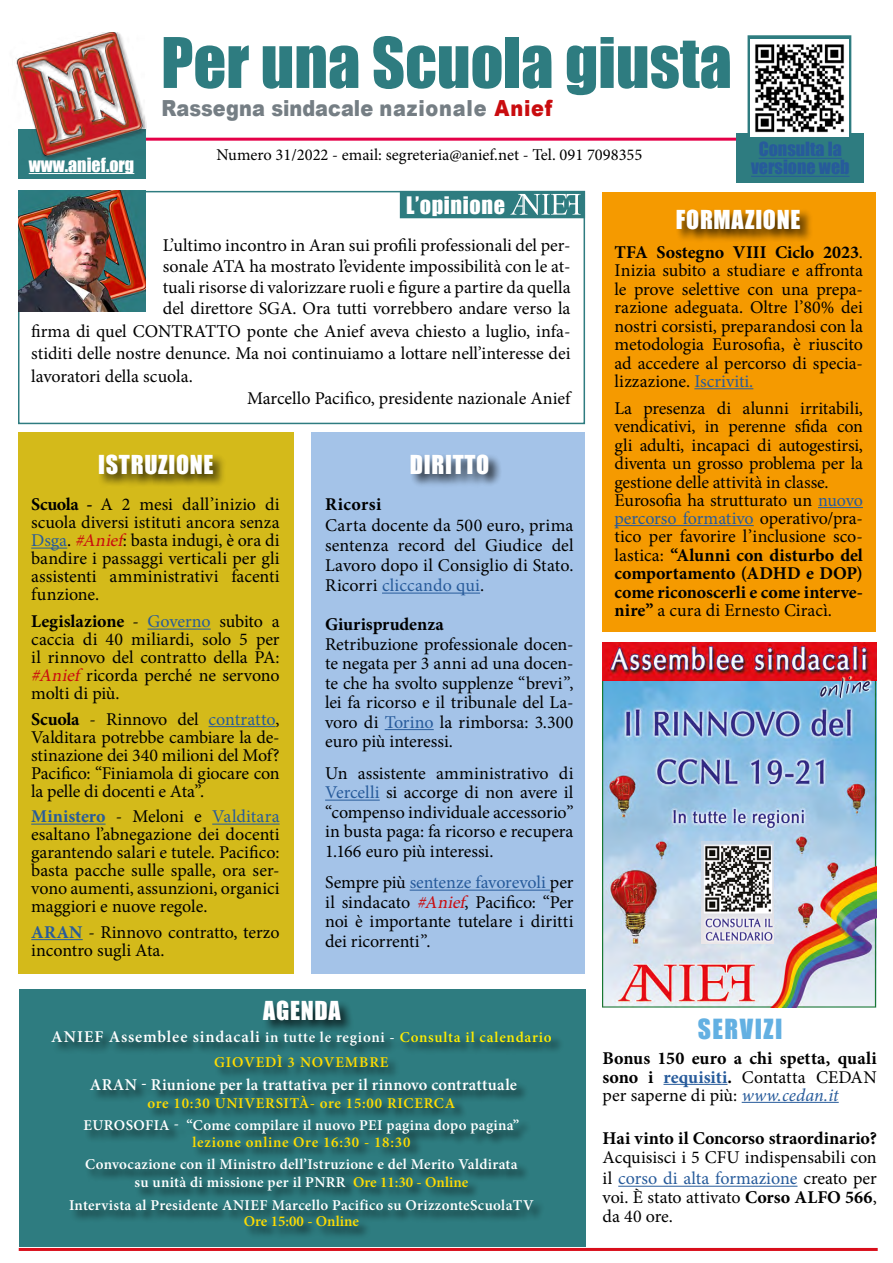
<style>
.page{position:relative;width:893px;height:1263px;background:#fff}
.page>*{position:absolute;margin:0;border:0;box-sizing:border-box;transform-origin:0 0}
.t1{font:64.35px "Impact";color:#2e7c80}
.t2{font:25.5px "Impact";letter-spacing:.06em;color:#63b0e2}
.t3{font:24px "Impact";letter-spacing:.03em;color:#fff}
.t4{font:900 22.2px "Arial";color:#757e84;scale:.87 1}
.t5{font:22.2px "Impact";letter-spacing:.03em;color:#fff}
.t6{font:18px/18px "Minion Pro";color:#000;text-align:justify}
.t7{font:700 18px/18.3px "Minion Pro";letter-spacing:.005em;color:#000;text-align:justify}
.t8{font:18px "Impact";color:#275b9b}
.t9{font:18px "Impact";color:#fff}
.t10{font:600 16.5px "Minion Pro";letter-spacing:.05em;color:#fff}
.t11{font:16.5px "Minion Pro";color:#000}
.t12{font:600 16.5px "Minion Pro";letter-spacing:.025em;color:#fff}
.t13{font:600 15px "Minion Pro";letter-spacing:.02em;color:#fff}
.t14{font:600 15px "Minion Pro";letter-spacing:.05em;color:#ffdb00}
.t15{font:600 15px "Minion Pro";color:#ffdb00}
.s1{color:#c90c0f}
.s2{font-weight:700}
.s3{color:#275b9b}
.s4{font-style:italic;color:#c90c0f}
.s5{font-weight:700;color:#275b9b}
.s6{font-size:15px}
.s7{font-size:15px;color:#ffed00}
.s8{color:#ffdb00}
.s9{font-weight:400}
.s10{font-weight:400;font-style:italic;color:#275b9b}
</style>
<div class="page">
<div style="left:602px;top:192px;width:273px;height:439px;background:#f59a00"></div>
<div style="left:675px;top:208px;width:139px;height:35px;background:#000;opacity:.75"></div>
<div style="left:18px;top:433px;width:275px;height:541px;background:#d4ba1a"></div>
<div style="left:97px;top:453px;width:130px;height:35px;background:#000;opacity:.75"></div>
<hr style="left:19px;top:1248px;width:859px;height:3px;background:#d90e1b">
<div style="left:19px;top:989px;width:566px;height:257px;background:#2e7c80"></div>
<div style="left:262px;top:999px;width:92px;height:35px;background:#000;opacity:.75"></div>
<div style="left:311px;top:433px;width:274px;height:541px;background:#a4c3e8"></div>
<div style="left:18px;top:191px;width:567px;height:233px;border:2px solid #2e7c80"></div>
<div style="left:400px;top:191px;width:185px;height:27px;background:#2e7c80"></div>
<svg style="left:510px;top:194px;width:71px;height:21px"></svg>
<div style="left:51px;top:1029px;width:513px;height:210px;background:#000;opacity:.75"></div>
<hr style="left:31px;top:548px;width:36px;height:1px;background:#275b9b">
<hr style="left:148px;top:629px;width:63px;height:1px;background:#275b9b">
<hr style="left:209px;top:726px;width:67px;height:1px;background:#275b9b">
<hr style="left:31px;top:824px;width:75px;height:1px;background:#275b9b">
<hr style="left:212px;top:824px;width:68px;height:1px;background:#275b9b">
<hr style="left:31px;top:939px;width:52px;height:1px;background:#275b9b">
<hr style="left:382px;top:593px;width:98px;height:1px;background:#275b9b">
<hr style="left:385px;top:729px;width:49px;height:1px;background:#275b9b">
<hr style="left:325px;top:800px;width:55px;height:1px;background:#275b9b">
<hr style="left:410px;top:890px;width:140px;height:1px;background:#275b9b">
<hr style="left:694px;top:388px;width:59px;height:1px;background:#275b9b">
<hr style="left:818px;top:507px;width:45px;height:1px;background:#275b9b">
<hr style="left:614px;top:525px;width:140px;height:1px;background:#275b9b">
<hr style="left:663px;top:1084px;width:64px;height:1px;background:#275b9b">
<hr style="left:742px;top:1102px;width:97px;height:1px;background:#275b9b">
<hr style="left:618px;top:1186px;width:179px;height:1px;background:#275b9b">
<div style="left:409px;top:453px;width:93px;height:35px;background:#000;opacity:.75"></div>
<hr style="left:140px;top:138px;width:648px;height:3px;background:#e50048">
<div style="left:18px;top:129px;width:127px;height:50px;background:#2e7c80"></div>
<hr style="left:29px;top:173px;width:105px;height:1px;background:#fff">
<div style="left:737px;top:133px;width:127px;height:50px;background:#2e7c80"></div>
<hr style="left:759px;top:158px;width:83px;height:1px;background:#275b9b">
<hr style="left:751px;top:176px;width:98px;height:1px;background:#275b9b">
<img style="left:16px;top:32px;width:130px;height:133px">
<svg style="left:747px;top:35px;width:104px;height:102px"></svg>
<img style="left:19px;top:190px;width:127px;height:122px">
<img style="left:751px;top:39px;width:97px;height:97px">
<img style="left:602px;top:680px;width:274px;height:327px">
<img style="left:702px;top:841px;width:72px;height:102px">
<img style="left:602px;top:642px;width:274px;height:38px">
<p class="t9" style="left:29px;top:151px;width:107px">www.anief.org</p>
<p class="t1" style="left:161px;top:13px;width:572px">Per una Scuola giusta</p>
<p class="t4" style="left:161px;top:96px;width:451px">Rassegna sindacale nazionale <span class="s1">Anief</span></p>
<p class="t11" style="left:217px;top:143px;width:427px">Numero 31/2022 - email: segreteria@anief.net - Tel. 091 7098355</p>
<p class="t8" style="left:759px;top:135px;width:85px">Consulta la</p>
<p class="t8" style="left:751px;top:153px;width:100px">versione web</p>
<p class="t5" style="left:406px;top:188px;width:100px">L’opinione</p>
<p class="t3" style="left:676px;top:201px;width:126px">FORMAZIONE</p>
<p class="t6" style="left:163px;top:237px;width:409px">L’ultimo incontro in Aran sui profili professionali del per-</p>
<p class="t6" style="left:163px;top:258px;width:409px">sonale ATA ha mostrato l’evidente impossibilità con le at-</p>
<p class="t6" style="left:163px;top:279px;width:409px">tuali risorse di valorizzare ruoli e figure a partire da quella</p>
<p class="t6" style="left:163px;top:300px;width:409px">del direttore SGA. Ora tutti vorrebbero andare verso la</p>
<p class="t6" style="left:31px;top:322px;width:541px">firma di quel CONTRATTO ponte che Anief aveva chiesto a luglio, infa-</p>
<p class="t6" style="left:31px;top:345px;width:541px">stiditi delle nostre denunce. Ma noi continuiamo a lottare nell’interesse dei</p>
<p class="t6" style="left:31px;top:367px;width:163px">lavoratori della scuola.</p>
<p class="t6" style="left:247px;top:390px;width:325px">Marcello Pacifico, presidente nazionale Anief</p>
<p class="t3" style="left:98px;top:446px;width:117px">ISTRUZIONE</p>
<p class="t6" style="left:31px;top:496px;width:250px"><span class="s2">Scuola -</span> A 2 mesi dall’inizio di scuola diversi istituti ancora senza <span class="s3">Dsga</span>. <span class="s4">#Anief</span>: basta indugi, è ora di bandire i passaggi verticali per gli assistenti amministrativi facenti funzione.</p>
<p class="t6" style="left:31px;top:613px;width:250px"><span class="s2">Legislazione</span> - <span class="s3">Governo</span> subito a caccia di 40 miliardi, solo 5 per il rinnovo del contratto della PA: <span class="s4">#Anief</span> ricorda perché ne servono molti di più.</p>
<p class="t6" style="left:31px;top:710px;width:250px"><span class="s2">Scuola</span> - Rinnovo del <span class="s3">contratto</span>, Valditara potrebbe cambiare la de&shy;stinazione dei 340 milioni del Mof?<br>Pacifico: “Finiamola di giocare con la pelle di docenti e Ata”.</p>
<p class="t6" style="left:31px;top:808px;width:250px"><span class="s5">Ministero</span> - Meloni e <span class="s3">Valditara </span>esaltano l’abnegazione dei docenti garantendo salari e tutele. Pacifico: basta pacche sulle spalle, ora ser&shy;vono aumenti, assunzioni, organici maggiori e nuove regole.</p>
<p class="t6" style="left:31px;top:923px;width:250px"><span class="s5">ARAN</span> - Rinnovo contratto, terzo incontro sugli Ata.</p>
<p class="t3" style="left:410px;top:446px;width:81px">DIRITTO</p>
<p class="t7" style="left:325px;top:495px;width:58px">Ricorsi</p>
<p class="t6" style="left:325px;top:515px;width:250px;line-height:20.2px">Carta docente da 500 euro, prima sentenza record del Giudice del Lavoro dopo il Consiglio di Stato.<br>Ricorri <span class="s3">cliccando qui</span>.</p>
<p class="t7" style="left:325px;top:615px;width:120px">Giurisprudenza</p>
<p class="t6" style="left:325px;top:634px;width:250px;line-height:19.5px">Retribuzione professionale docen&shy;te negata per 3 anni ad una docen&shy;te che ha svolto supplenze “brevi”, lei fa ricorso e il tribunale del La&shy;voro di <span class="s3">Torino</span> la rimborsa: 3.300 euro più interessi.</p>
<p class="t6" style="left:325px;top:763px;width:250px;line-height:19.5px">Un assistente amministrativo di <span class="s3">Vercelli</span> si accorge di non avere il “compenso individuale accessorio” in busta paga: fa ricorso e recupera 1.166 euro più interessi.</p>
<p class="t6" style="left:325px;top:873px;width:250px;line-height:19.5px">Sempre più <span class="s3">sentenze favorevoli</span> per il sindacato <span class="s4">#Anief</span>, Pacifico: “Per noi è importante tutelare i diritti dei ricorrenti”.</p>
<p class="t3" style="left:263px;top:992px;width:79px">AGENDA</p>
<p class="t10" style="left:51px;top:1025px;width:502px">ANIEF Assemblee sindacali <span class="s6">in tutte le regioni -</span> <span class="s7">Consulta il calendario</span></p>
<p class="t14" style="left:214px;top:1052px;width:176px">GIOVEDÌ 3 NOVEMBRE</p>
<p class="t12" style="left:90px;top:1073px;width:429px">ARAN - Riunione per la trattativa per il rinnovo contrattuale</p>
<p class="t14" style="left:147px;top:1093px;width:309px">ore 10:30 UNIVERSITÀ- ore 15:00 RICERCA</p>
<p class="t13" style="left:83px;top:1115px;width:437px">EUROSOFIA - “Come compilare il nuovo PEI pagina dopo pagina”</p>
<p class="t14" style="left:192px;top:1132px;width:220px">lezione online Ore 16:30 - 18:30</p>
<p class="t13" style="left:85px;top:1154px;width:434px">Convocazione con il Ministro dell’Istruzione e del Merito Valdirata</p>
<p class="t13" style="left:135px;top:1172px;width:335px">su unità di missione per il PNRR <span class="s8">Ore 11:30 - Online</span></p>
<p class="t13" style="left:69px;top:1195px;width:466px">Intervista al Presidente ANIEF Marcello Pacifico su OrizzonteScuolaTV</p>
<p class="t15" style="left:244px;top:1211px;width:117px">Ore 15:00 - Online</p>
<p class="t6" style="left:614px;top:243px;width:250px;line-height:18.5px"><span class="s2">TFA Sostegno VIII Ciclo 2023</span>.<br>Inizia subito a studiare e affronta le prove selettive con una prepa&shy;razione adeguata. Oltre l’80% dei nostri corsisti, preparandosi con la metodologia Eurosofia, è riuscito ad accedere al percorso di specia&shy;lizzazione. <span class="s3">Iscriviti.</span></p>
<p class="t6" style="left:614px;top:399px;width:250px;line-height:18.5px">La presenza di alunni irritabili, vendicativi, in perenne sfida con gli adulti, incapaci di autogestirsi, diventa un grosso problema per la gestione delle attività in classe.</p>
<p class="t6" style="left:614px;top:491px;width:250px">Eurosofia ha strutturato un <span class="s3">nuovo percorso formativo</span> operativo/pra&shy;tico per favorire l’inclusione sco&shy;lastica: <span class="s2">“Alunni con disturbo del comportamento (ADHD e DOP) come riconoscerli e come interve&shy;nire”</span> a cura di Ernesto Ciracì.</p>
<p class="t2" style="left:698px;top:1009px;width:86px">SERVIZI</p>
<p class="t7" style="left:603px;top:1049px;width:276px">Bonus 150 euro a chi spetta, quali sono i <span class="s3">requisiti</span>. <span class="s9">Contatta CEDAN per saperne di più:</span> <span class="s10">www.cedan.it</span></p>
<p class="t7" style="left:603px;top:1129px;width:276px;line-height:18.8px">Hai vinto il Concorso straordinario?<br><span class="s9">Acquisisci i 5 CFU indispensabili con</span></p>
<p class="t6" style="left:603px;top:1169px;width:276px;line-height:18.8px">il <span class="s3">corso di alta formazione</span> creato per voi. È stato attivato <span class="s2">Corso ALFO 566</span>, da 40 ore.</p>
</div>
